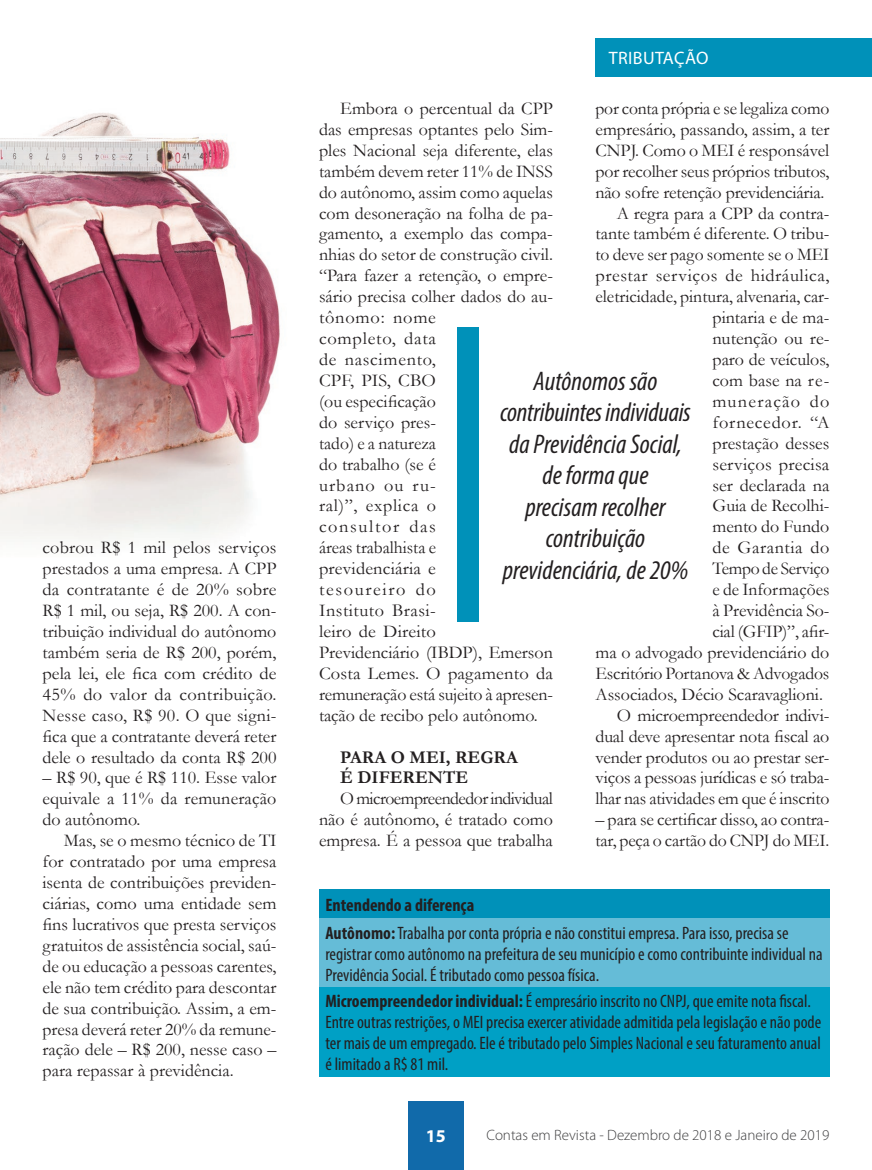
<style>
.page{position:relative;width:872px;height:1170px;background:#fff}
.page>*{position:absolute;margin:0;border:0;box-sizing:border-box;transform-origin:0 0}
.t1{font:italic condensed 27px/31.5px "Myriad Pro";color:#231f20;text-align:center}
.t2{font:18px/20.9px "Garamond";color:#231f20;text-align:justify}
.t3{font:condensed 18px/21px "Myriad Pro";color:#231f20}
.t4{font:18px "Garamond";letter-spacing:.03em;color:#231f20}
.t5{font:700 18px/20.9px "Garamond";color:#231f20}
.t6{font:18px "Garamond";letter-spacing:-.02em;color:#231f20}
.t7{font:18px "Garamond";letter-spacing:.04em;color:#231f20}
.t8{font:18px "Garamond";letter-spacing:.07em;color:#231f20}
.t9{font:18px "Myriad Pro";letter-spacing:.02em;color:#fff}
.t10{font:700 18px "Myriad Pro";color:#fff}
.t11{font:300 15px "Myriad Pro";color:#3e3e3f}
.s1{font-weight:700}
</style>
<div class="page">
<div style="left:595px;top:38px;width:277px;height:39px;background:#0091b9"></div>
<div style="left:408px;top:1101px;width:55px;height:68px;background:#116aaa"></div>
<img style="left:0;top:113px;width:280px;height:428px">
<div style="left:319px;top:888px;width:510px;height:30px;background:#0091b9"></div>
<div style="left:319px;top:918px;width:510px;height:68px;background:#65bcd7"></div>
<div style="left:319px;top:986px;width:510px;height:90px;background:#00a0c5"></div>
<div style="left:457px;top:327px;width:21px;height:294px;background:#0091b9"></div>
<p class="t2" style="left:43px;top:536px;width:235px">cobrou R$ 1 mil pelos serviços prestados a uma empresa. A CPP da contratante é de 20% sobre R$ 1 mil, ou seja, R$ 200. A con&shy;tribuição individual do autônomo também seria de R$ 200, porém, pela lei, ele fica com crédito de 45% do valor da contribuição.<br>Nesse caso, R$ 90. O que signi&shy;fica que a contratante deverá reter dele o resultado da conta R$ 200</p>
<p class="t2" style="left:43px;top:766px;width:235px">– R$ 90, que é R$ 110. Esse valor equivale a 11% da remuneração do autônomo.</p>
<p class="t2" style="left:43px;top:829px;width:235px;text-indent:21px">Mas, se o mesmo técnico de TI for contratado por uma empresa isenta de contribuições previden&shy;ciárias, como uma entidade sem fins lucrativos que presta serviços gratuitos de assistência social, saú&shy;de ou educação a pessoas carentes, ele não tem crédito para descontar de sua contribuição. Assim, a em&shy;presa deverá reter 20% da remune&shy;ração dele – R$ 200, nesse caso – para repassar à previdência.</p>
<p class="t9" style="left:609px;top:47px;width:101px">TRIBUTAÇÃO</p>
<p class="t2" style="left:319px;top:97px;width:235px;text-align:left;text-indent:21px">Embora o percentual da CPP das empresas optantes pelo Sim&shy;ples Nacional seja diferente, elas também devem reter 11% de INSS do autônomo, assim como aquelas com desoneração na folha de pa&shy;gamento, a exemplo das compa&shy;nhias do setor de construção civil. “Para fazer a retenção, o empre&shy;sário precisa colher dados do au&shy;tônomo: nome<br>completo, data<br>de nascimento,<br>CPF, PIS, CBO<br>(ou especificação<br>do serviço pres-<br>tado) e a natureza<br>do trabalho (se é<br>urbano ou ru-<br>ral)”, explica o<br>consultor das<br>áreas trabalhista e<br>previdenciária e<br>tesoureiro do<br>Instituto Brasi-<br>leiro de Direito<br>Previdenciário (IBDP), Emerson<br>Costa Lemes. O pagamento da remuneração está sujeito à apresen&shy;tação de recibo pelo autônomo.</p>
<p class="t5" style="left:340px;top:746px;width:82px">PARA O MEI</p>
<p class="t2" style="left:595px;top:97px;width:235px">por conta própria e se legaliza como</p>
<p class="t2" style="left:595px;top:118px;width:235px">empresário, passando, assim, a ter</p>
<p class="t2" style="left:595px;top:139px;width:235px">CNPJ. Como o MEI é responsável</p>
<p class="t2" style="left:595px;top:160px;width:235px">por recolher seus próprios tributos,</p>
<p class="t2" style="left:595px;top:181px;width:230px">não sofre retenção previdenciária.</p>
<p class="t2" style="left:617px;top:202px;width:214px">A regra para a CPP da contra-</p>
<p class="t2" style="left:595px;top:223px;width:235px">tante também é diferente. O tribu-</p>
<p class="t2" style="left:595px;top:244px;width:235px">to deve ser pago somente se o MEI</p>
<p class="t4" style="left:595px;top:263px;width:235px">prestar serviços de hidráulica,</p>
<p class="t2" style="left:595px;top:285px;width:235px">eletricidade, pintura, alvenaria, car-</p>
<p class="t2" style="left:712px;top:306px;width:118px">pintaria e de ma-</p>
<p class="t2" style="left:712px;top:327px;width:118px">nutenção ou re-</p>
<p class="t2" style="left:712px;top:348px;width:118px">paro de veículos,</p>
<p class="t2" style="left:712px;top:369px;width:118px">com base na re-</p>
<p class="t8" style="left:712px;top:389px;width:118px">muneração do</p>
<p class="t7" style="left:712px;top:410px;width:118px">fornecedor. “A</p>
<p class="t2" style="left:712px;top:432px;width:118px">prestação desses</p>
<p class="t2" style="left:712px;top:453px;width:118px">serviços precisa</p>
<p class="t2" style="left:712px;top:474px;width:118px">ser declarada na</p>
<p class="t2" style="left:712px;top:495px;width:118px">Guia de Recolhi-</p>
<p class="t2" style="left:712px;top:516px;width:118px">mento do Fundo</p>
<p class="t4" style="left:712px;top:535px;width:118px">de Garantia do</p>
<p class="t6" style="left:712px;top:556px;width:118px">Tempo de Serviço</p>
<p class="t2" style="left:712px;top:578px;width:118px">e de Informações</p>
<p class="t2" style="left:712px;top:599px;width:118px">à Previdência So-</p>
<p class="t2" style="left:712px;top:620px;width:118px">cial (GFIP)”, afir-</p>
<p class="t2" style="left:595px;top:641px;width:235px">ma o advogado previdenciário do</p>
<p class="t2" style="left:595px;top:662px;width:235px">Escritório Portanova &amp; Advogados</p>
<p class="t2" style="left:595px;top:683px;width:229px">Associados, Décio Scaravaglioni.</p>
<p class="t2" style="left:617px;top:704px;width:214px">O microempreendedor indivi-</p>
<p class="t2" style="left:595px;top:725px;width:235px">dual deve apresentar nota fiscal ao</p>
<p class="t2" style="left:595px;top:746px;width:235px">vender produtos ou ao prestar ser-</p>
<p class="t2" style="left:595px;top:766px;width:235px">viços a pessoas jurídicas e só traba-</p>
<p class="t2" style="left:595px;top:787px;width:235px">lhar nas atividades em que é inscrito</p>
<p class="t2" style="left:595px;top:808px;width:235px">– para se certificar disso, ao contra&shy;tar, peça o cartão do CNPJ do MEI.</p>
<h1 class="t1" style="left:500px;top:364px;width:192px">Autônomos são contribuintes individuais da Previdência Social, de forma que<br>precisam recolher contribuição previdenciária, de 20%</h1>
<p class="t5" style="left:340px;top:746px;width:179px;text-indent:106px">, REGRA<br>É DIFERENTE</p>
<p class="t2" style="left:319px;top:787px;width:235px;text-indent:21px">O microempreendedor individual não é autônomo, é tratado como empresa. É a pessoa que trabalha</p>
<p class="t3" style="left:325px;top:890px;width:464px;line-height:28px"><span class="s1">Entendendo a diferença<br>Autônomo:</span> Trabalha por conta própria e não constitui empresa. Para isso, precisa se</p>
<p class="t3" style="left:325px;top:942px;width:499px">registrar como autônomo na prefeitura de seu município e como contribuinte individual na<br>Previdência Social. É tributado como pessoa física.</p>
<p class="t3" style="left:325px;top:990px;width:497px"><span class="s1">Microempreendedor individual:</span> É empresário inscrito no CNPJ, que emite nota fiscal.<br>Entre outras restrições, o MEI precisa exercer atividade admitida pela legislação e não pode ter mais de um empregado. Ele é tributado pelo Simples Nacional e seu faturamento anual é limitado a R$ 81 mil.</p>
<p class="t10" style="left:426px;top:1124px;width:21px">15</p>
<p class="t11" style="left:486px;top:1126px;width:344px">Contas em Revista - Dezembro de 2018 e Janeiro de 2019</p>
</div>
